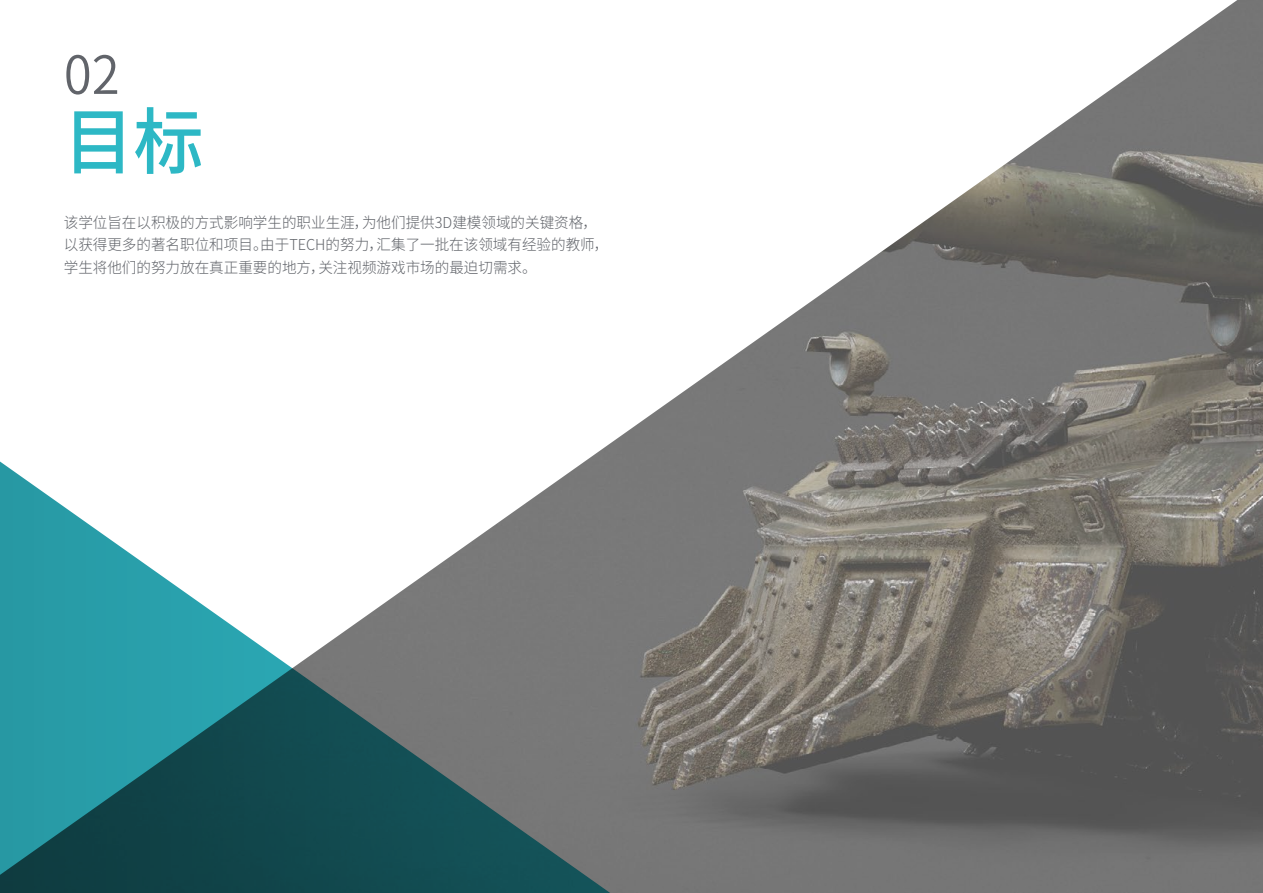
<style>
.page{position:relative;width:1263px;height:893px;background:#fff}
.page>*{position:absolute;margin:0;border:0;box-sizing:border-box;transform-origin:0 0}
.t1{font:500 72px "Source Han Sans CN";color:#2db8c5}
.t2{font:52.5px "Source Han Sans CN";color:#61646a}
.t3{font:300 15px/22.5px "Source Han Sans CN";color:#61646a}
</style>
<div class="page">
<img style="left:607px;top:0;width:656px;height:893px">
<svg style="left:0;top:446px;width:640px;height:447px"></svg>
<h2 class="t2" style="left:64px;top:45px;width:57px">02</h2>
<h1 class="t1" style="left:64px;top:101px;width:141px">目标</h1>
<p class="t3" style="left:64px;top:211px;width:546px">该学位旨在以积极的方式影响学生的职业生涯，为他们提供3D建模领域的关键资格，以获得更多的著名职位和项目。由于TECH的努力，汇集了一批在该领域有经验的教师，学生将他们的努力放在真正重要的地方，关注视频游戏市场的最迫切需求。</p>
</div>
